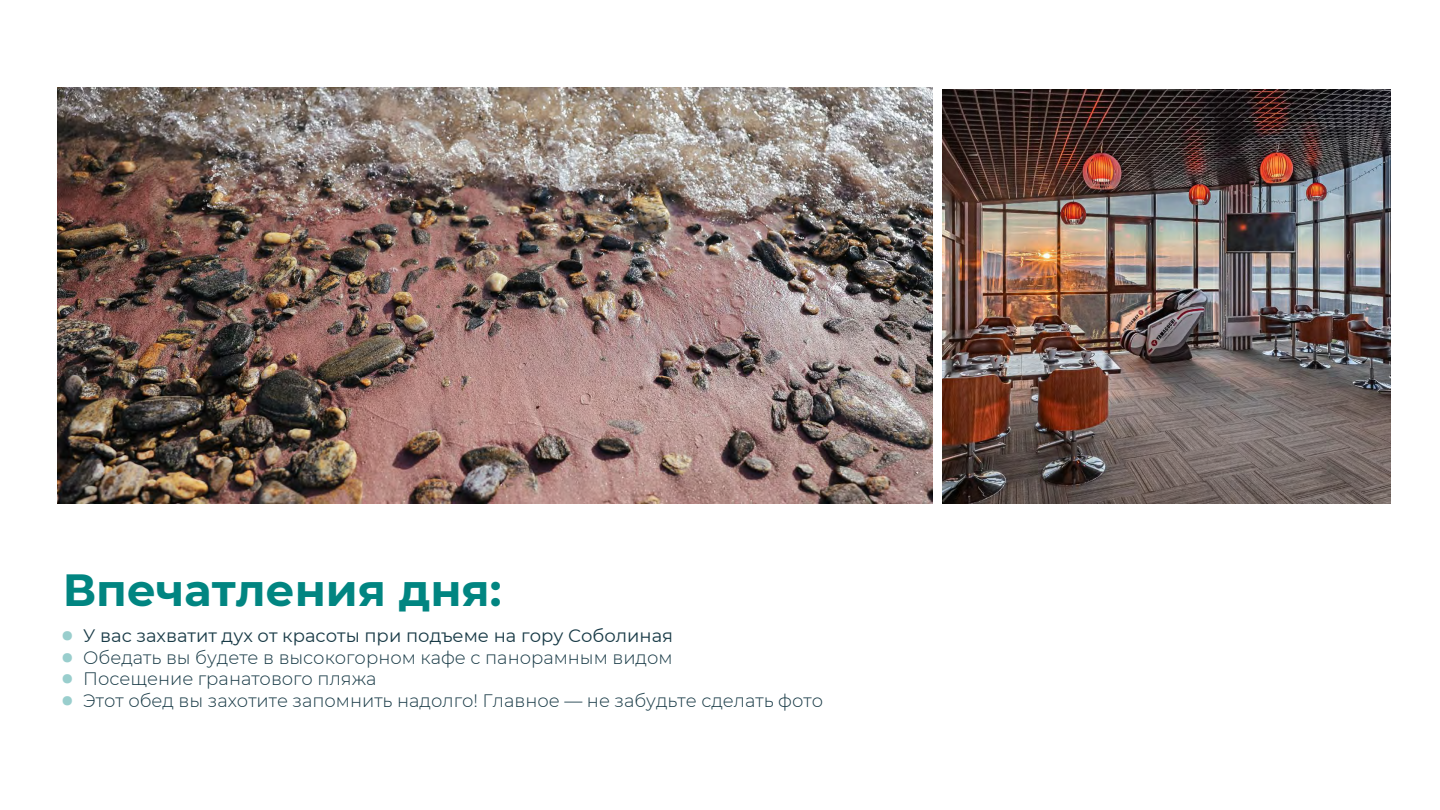
<style>
.page{position:relative;width:1440px;height:810px;background:#fff}
.page>*{position:absolute;margin:0;border:0;box-sizing:border-box;transform-origin:0 0}
.t1{font:700 45px "Montserrat";color:#018581}
.t2{font:300 18px "Montserrat";color:#183a46}
.t3{font:18px "Montserrat";color:#183a46}
.s1{font-family:"Cascadia Code";color:#99cecd}
.s2{font-family:"Cascadia Code";font-weight:400;color:#99cecd}
</style>
<div class="page">
<img style="left:943px;top:89px;width:448px;height:414px">
<img style="left:58px;top:88px;width:875px;height:415px">
<h1 class="t1" style="left:63px;top:558px;width:440px">Впечатления дня:</h1>
<p class="t3" style="left:62px;top:623px;width:613px"><span class="s1">●</span> У вас захватит дух от красоты при подъеме на гору Соболиная</p>
<p class="t2" style="left:62px;top:645px;width:612px"><span class="s2">●</span> Обедать вы будете в высокогорном кафе с панорамным видом</p>
<p class="t2" style="left:62px;top:667px;width:316px"><span class="s2">●</span> Посещение гранатового пляжа</p>
<p class="t2" style="left:62px;top:688px;width:762px"><span class="s2">●</span> Этот обед вы захотите запомнить надолго! Главное — не забудьте сделать фото</p>
</div>
